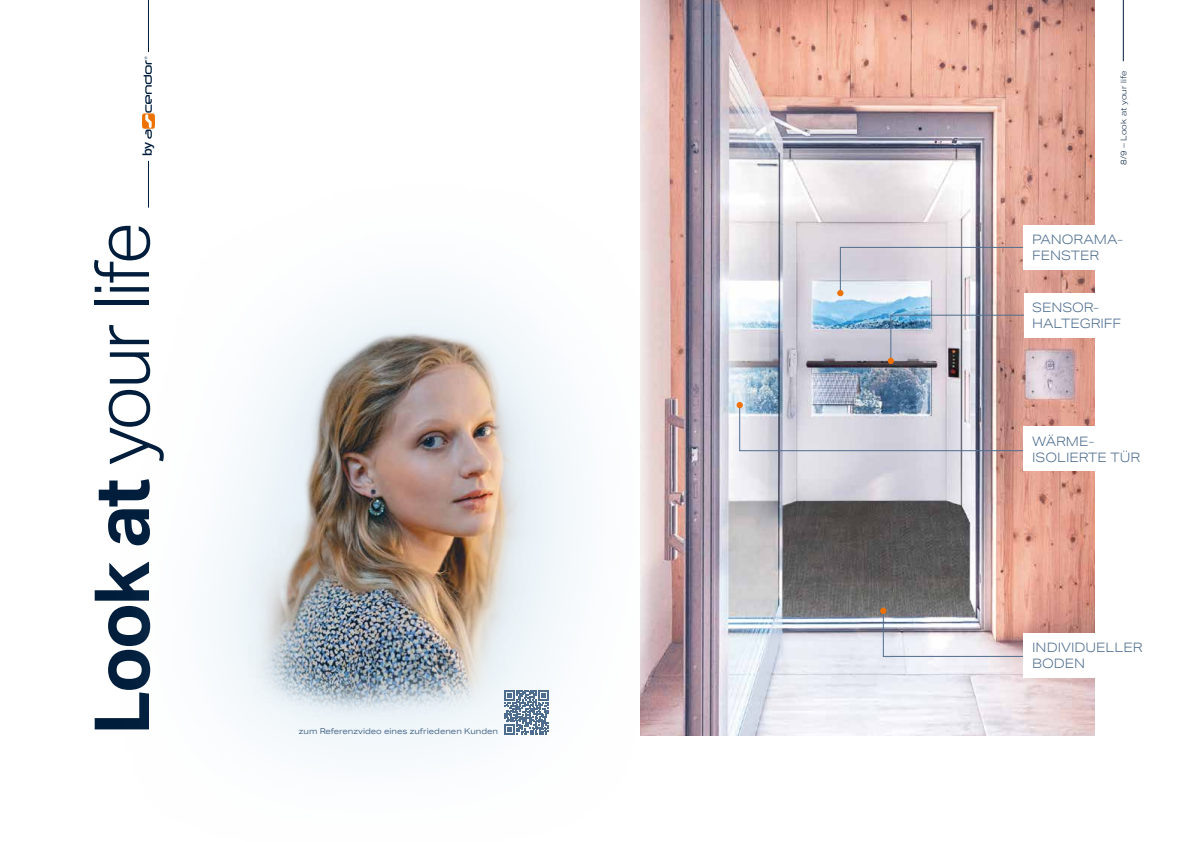
<style>
.page{position:relative;width:1191px;height:842px;background:#fff}
.page>*{position:absolute;margin:0;border:0;box-sizing:border-box;transform-origin:0 0}
.t1{font:300 76px "Aktiv Grotesk";letter-spacing:-.035em;color:#001d3c}
.t2{font:300 13px/16px "Aktiv Grotesk Ex";color:#4e6d8e}
.t3{font:500 12.9px "Aktiv Grotesk";color:#001d3c}
.t4{font:8px "Aktiv Grotesk Ex";color:#4e6d8e}
.t5{font:300 8px "Aktiv Grotesk Ex";letter-spacing:.02em;color:#001d3c}
.s1{font-weight:700}
</style>
<div class="page">
<img style="left:249px;top:307px;width:299px;height:409px">
<svg style="left:504px;top:690px;width:44px;height:44px"></svg>
<hr style="left:148px;top:0;width:1px;height:52px;background:#001d3c">
<hr style="left:148px;top:161px;width:1px;height:47px;background:#001d3c">
<svg style="left:142px;top:56px;width:13px;height:83px"></svg>
<img style="left:640px;top:0;width:454px;height:735px">
<hr style="left:1123px;top:0;width:1px;height:61px;background:#001d3c">
<svg style="left:837px;top:246px;width:258px;height:50px"></svg>
<img style="left:888px;top:314px;width:169px;height:49px">
<div style="left:887px;top:358px;width:7px;height:6px;border:1px solid #ee7203;border-radius:50%"></div>
<img style="left:880px;top:608px;width:170px;height:49px">
<svg style="left:737px;top:403px;width:320px;height:49px"></svg>
<div style="left:736px;top:402px;width:7px;height:6px;border:1px solid #ee7203;border-radius:50%"></div>
<div style="left:1023px;top:225px;width:112px;height:44px;background:#fff"></div>
<div style="left:1023px;top:293px;width:107px;height:45px;background:#fff"></div>
<div style="left:1023px;top:633px;width:133px;height:45px;background:#fff"></div>
<div style="left:1023px;top:426px;width:133px;height:45px;background:#fff"></div>
<p class="t3" style="left:140px;top:156px;width:16px;rotate:-90deg">by</p>
<h1 class="t1" style="left:78px;top:735px;width:514px;rotate:-90deg"><span class="s1">Look at</span> your life</h1>
<p class="t4" style="left:299px;top:726px;width:201px">zum Referenzvideo eines zufriedenen Kunden</p>
<p class="t5" style="left:1119px;top:165px;width:96px;rotate:-90deg">8/9 – Look at your life</p>
<p class="t2" style="left:1032px;top:231px;width:93px">PANORAMA-<br>FENSTER</p>
<p class="t2" style="left:1032px;top:299px;width:90px">SENSOR-<br>HALTEGRIFF</p>
<p class="t2" style="left:1032px;top:433px;width:110px">WÄRME-<br>ISOLIERTE TÜR</p>
<p class="t2" style="left:1032px;top:639px;width:112px">INDIVIDUELLER<br>BODEN</p>
</div>
